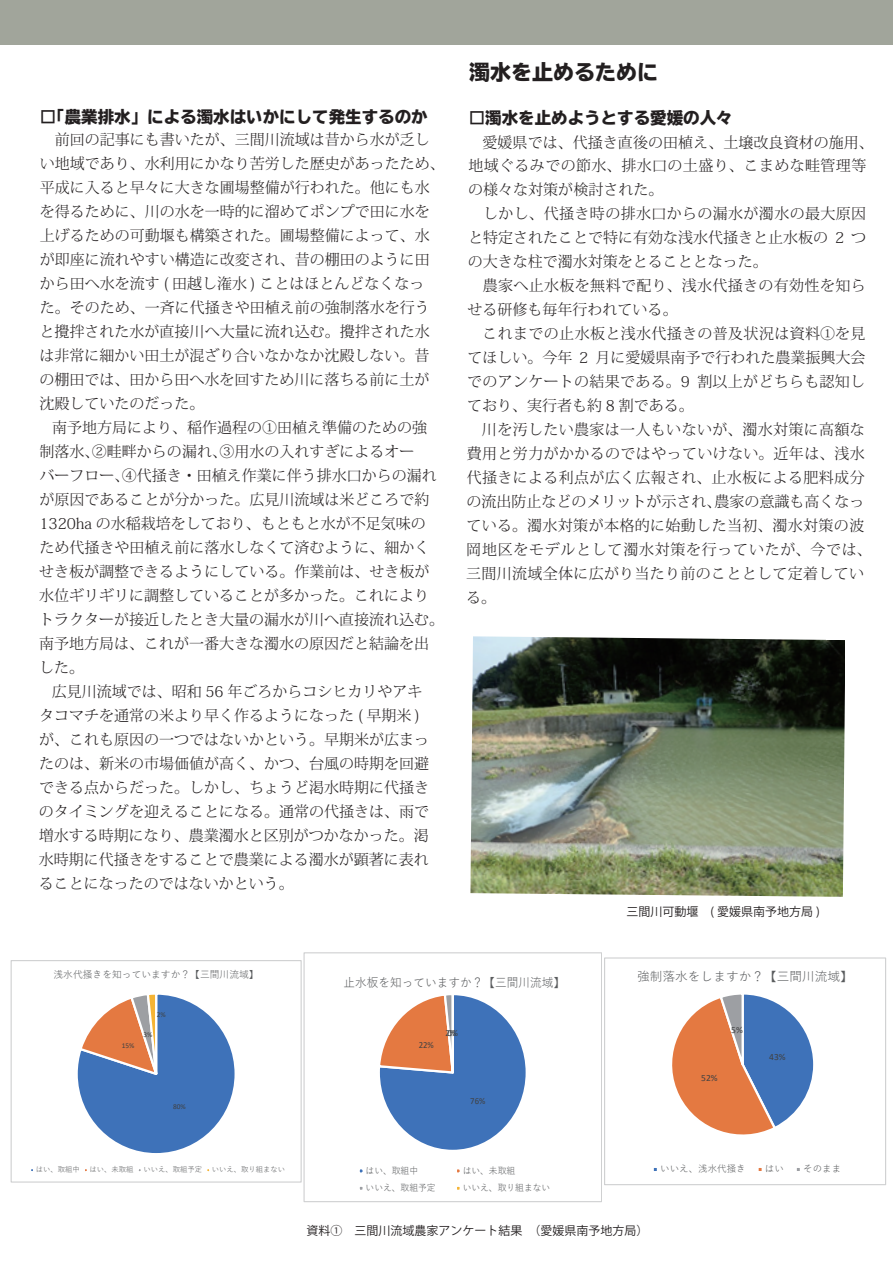
<style>
.page{position:relative;width:893px;height:1263px;background:#fff}
.page>*{position:absolute;margin:0;border:0;box-sizing:border-box;transform-origin:0 0}
.t1{font:800 21px "TBUD Go Std";color:#231f20}
.t2{font:800 16.5px "TBUD Go Std";color:#231f20}
.t3{font:300 15px/24px "Koz Min Pr 6 N";color:#231f20}
.t4{font:300 15px/24px "Koz Min Pr 6 N";letter-spacing:.025em;color:#231f20}
.t5{font:12.6px "Yu Gothic";color:#595b5d}
.t6{font:12.3px "Yu Gothic";color:#595b5d;scale:.94 1}
.t7{font:12px "Koz Go Pr 6 N";color:#231f20}
.t8{font:9.9px "Yu Gothic";color:#595b5d}
.t9{font:9.45px "Yu Gothic";color:#595b5d}
.t10{font:9.45px "Calibri";color:#404142}
.t11{font:9.3px "Yu Gothic";color:#595b5d;scale:.94 1}
.t12{font:9.3px "Calibri";color:#404142;scale:.94 1}
.t13{font:7.35px "Yu Gothic";color:#595b5d}
.t14{font:7.35px "Calibri";color:#404142}
.s1{font-family:"MS Gothic"}
</style>
<div class="page">
<div style="left:0;top:0;width:893px;height:44px;background:#a1a59b"></div>
<svg style="left:379px;top:995px;width:147px;height:155px"></svg>
<hr style="left:452px;top:994px;width:2px;height:78px;background:#fff">
<svg style="left:359px;top:1169px;width:4px;height:4px"></svg>
<svg style="left:359px;top:1186px;width:4px;height:4px"></svg>
<div style="left:304px;top:952px;width:298px;height:250px;border:1px solid #cfd0d1"></div>
<svg style="left:672px;top:994px;width:142px;height:141px"></svg>
<svg style="left:653px;top:1168px;width:4px;height:3px"></svg>
<svg style="left:758px;top:1168px;width:4px;height:3px"></svg>
<svg style="left:796px;top:1168px;width:4px;height:3px"></svg>
<div style="left:604px;top:958px;width:282px;height:227px;border:1px solid #cfd0d1"></div>
<img style="left:470px;top:636px;width:375px;height:261px">
<svg style="left:77px;top:994px;width:158px;height:159px"></svg>
<div style="left:11px;top:960px;width:290px;height:222px;border:1px solid #cfd0d1"></div>
<p class="t2" style="left:40px;top:107px;width:389px">□「農業排水」による濁水はいかにして発生するのか</p>
<p class="t3" style="left:40px;top:128px;width:407px">　前回の記事にも書いたが、三間川流域は昔から水が乏しい地域であり、水利用にかなり苦労した歴史があったため、平成に入ると早々に大きな圃場整備が行われた。他にも水を得るために、川の水を一時的に溜めてポンプで田に水を上げるための可動堰も構築された。圃場整備によって、水が即座に流れやすい構造に改変され、昔の棚田のように田から田へ水を流す ( 田越し潅水 ) ことはほとんどなくなっ<br>た。そのため、一斉に代掻きや田植え前の強制落水を行うと攪拌された水が直接川へ大量に流れ込む。攪拌された水は非常に細かい田土が混ざり合いなかなか沈殿しない。昔の棚田では、田から田へ水を回すため川に落ちる前に土が沈殿していたのだった。</p>
<p class="t3" style="left:39px;top:416px;width:407px;text-indent:13px">南予地方局により、稲作過程の①田植え準備のための強制落水、②畦畔からの漏れ、③用水の入れすぎによるオー<br>バーフロー、④代掻き・田植え作業に伴う排水口からの漏れが原因であることが分かった。広見川流域は米どころで約<br>1320ha の水稲栽培をしており、もともと水が不足気味のため代掻きや田植え前に落水しなくて済むように、細かくせき板が調整できるようにしている。作業前は、せき板が水位ギリギリに調整していることが多かった。これによりトラクターが接近したとき大量の漏水が川へ直接流れ込む。南予地方局は、これが一番大きな濁水の原因だと結論を出した。</p>
<p class="t3" style="left:39px;top:680px;width:392px;text-indent:13px">広見川流域では、昭和 56 年ごろからコシヒカリやアキタコマチを通常の米より早く作るようになった ( 早期米 )が、これも原因の一つではないかという。早期米が広まったのは、新米の市場価値が高く、かつ、台風の時期を回避できる点からだった。しかし、ちょうど渇水時期に代掻きのタイミングを迎えることになる。通常の代掻きは、雨で増水する時期になり、農業濁水と区別がつかなかった。渇水時期に代掻きをすることで農業による濁水が顕著に表れることになったのではないかという。</p>
<h1 class="t1" style="left:469px;top:61px;width:190px">濁水を止めるために</h1>
<p class="t2" style="left:469px;top:109px;width:265px">□濁水を止めようとする愛媛の人々</p>
<p class="t4" style="left:466px;top:130px;width:409px;text-indent:16px">愛媛県では、代掻き直後の田植え、土壌改良資材の施用、地域ぐるみでの節水、排水口の土盛り、こまめな畦管理等の様々な対策が検討された。<br>　しかし、代掻き時の排水口からの漏水が濁水の最大原因と特定されたことで特に有効な浅水代掻きと止水板の 2 つの大きな柱で濁水対策をとることとなった。<br>　農家へ止水板を無料で配り、浅水代掻きの有効性を知らせる研修も毎年行われている。<br>　これまでの止水板と浅水代掻きの普及状況は資料①を見てほしい。今年 2 月に愛媛県南予で行われた農業振興大会でのアンケートの結果である。9 割以上がどちらも認知しており、実行者も約 8 割である。<br>　川を汚したい農家は一人もいないが、濁水対策に高額な費用と労力がかかるのではやっていけない。近年は、浅水代掻きによる利点が広く広報され、止水板による肥料成分の流出防止などのメリットが示され、農家の意識も高くなっている。濁水対策が本格的に始動した当初、濁水対策の波岡地区をモデルとして濁水対策を行っていたが、今では、三間川流域全体に広がり当たり前のこととして定着している。</p>
<p class="t7" style="left:626px;top:904px;width:195px">三間川可動堰　( 愛媛県南予地方局 )</p>
<p class="t8" style="left:54px;top:966px;width:207px">浅水代掻きを知っていますか？<span class="s1">【</span>三間川流域<span class="s1">】</span></p>
<p class="t6" style="left:344px;top:971px;width:237px">止水板を知っていますか？<span class="s1">【</span>三間川流域<span class="s1">】</span></p>
<p class="t5" style="left:637px;top:964px;width:217px">強制落水をしますか？<span class="s1">【</span>三間川流域<span class="s1">】</span></p>
<p class="t14" style="left:157px;top:1010px;width:10px">2%</p>
<p class="t14" style="left:143px;top:1029px;width:10px">3%</p>
<p class="t12" style="left:445px;top:1027px;width:15px">20%%</p>
<p class="t10" style="left:731px;top:1023px;width:13px">5%</p>
<p class="t14" style="left:122px;top:1040px;width:14px">15%</p>
<p class="t12" style="left:419px;top:1039px;width:18px">22%</p>
<p class="t10" style="left:769px;top:1050px;width:18px">43%</p>
<p class="t10" style="left:701px;top:1071px;width:18px">52%</p>
<p class="t14" style="left:173px;top:1101px;width:14px">80%</p>
<p class="t12" style="left:470px;top:1095px;width:18px">76%</p>
<p class="t13" style="left:36px;top:1163px;width:45px">はい、取組中</p>
<p class="t13" style="left:90px;top:1163px;width:45px">はい、未取組</p>
<p class="t13" style="left:143px;top:1163px;width:60px">いいえ、取組予定</p>
<p class="t13" style="left:212px;top:1163px;width:75px">いいえ、取り組まない</p>
<p class="t11" style="left:366px;top:1161px;width:57px">はい、取組中</p>
<p class="t11" style="left:463px;top:1161px;width:57px">はい、未取組</p>
<p class="t11" style="left:366px;top:1179px;width:76px">いいえ、取組予定</p>
<p class="t11" style="left:463px;top:1179px;width:95px">いいえ、取り組まない</p>
<p class="t9" style="left:660px;top:1160px;width:87px">いいえ、浅水代掻き</p>
<p class="t9" style="left:765px;top:1160px;width:21px">はい</p>
<p class="t9" style="left:803px;top:1160px;width:40px">そのまま</p>
<p class="t7" style="left:306px;top:1224px;width:343px">資料①　三間川流域農家アンケート結果　（愛媛県南予地方局）</p>
</div>
